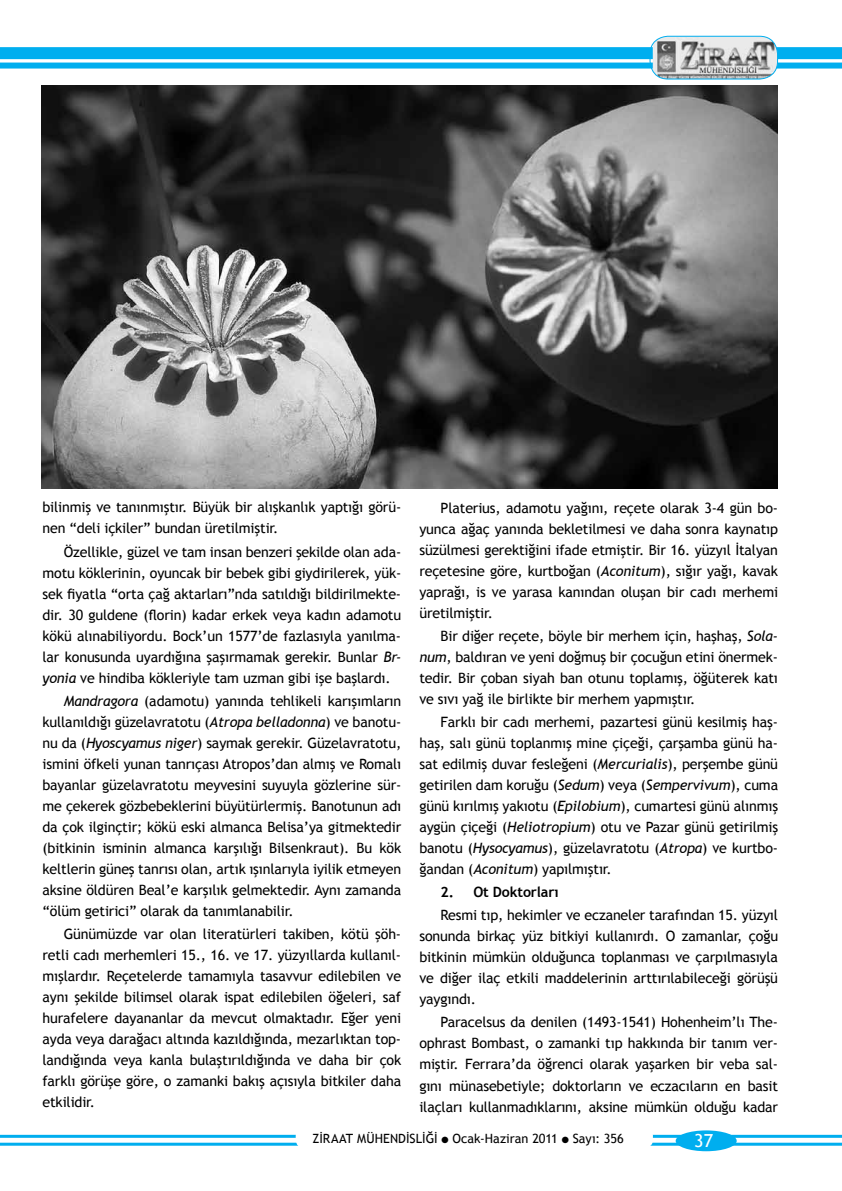
<style>
.page{position:relative;width:842px;height:1191px;background:#fff}
.page>*{position:absolute;margin:0;border:0;box-sizing:border-box;transform-origin:0 0}
.t1{font:18px "Trebuchet MS";color:#fff}
.t2{font:14.25px/21px "Trebuchet MS";letter-spacing:-.01em;color:#000;text-align:justify}
.t3{font:700 14.25px "Trebuchet MS";letter-spacing:-.01em;color:#000}
.t4{font:12.75px "Trebuchet MS";color:#000}
.s1{font-style:italic}
</style>
<div class="page">
<div style="left:0;top:47px;width:842px;height:12px;background:#00aeef"></div>
<div style="left:0;top:63px;width:842px;height:6px;background:#00aeef"></div>
<hr style="left:0;top:1142px;width:842px;height:3px;background:#00aeef">
<hr style="left:0;top:1134px;width:842px;height:3px;background:#00aeef">
<div style="left:676px;top:1130px;width:61px;height:21px;background:#00aeef;border-radius:50%"></div>
<div style="left:296px;top:1128px;width:357px;height:19px;background:#fff;border-radius:7px"></div>
<img style="left:653px;top:36px;width:124px;height:43px">
<div style="left:650px;top:36px;width:128px;height:43px;border:1px solid #00aeef;border-radius:18px"></div>
<img style="left:41px;top:85px;width:737px;height:403px">
<p class="t2" style="left:43px;top:497px;width:360px">bilinmiş ve tanınmıştır. Büyük bir alışkanlık yaptığı görü&shy;nen “deli içkiler” bundan üretilmiştir.</p>
<p class="t2" style="left:43px;top:541px;width:360px;text-indent:21px">Özellikle, güzel ve tam insan benzeri şekilde olan ada&shy;motu köklerinin, oyuncak bir bebek gibi giydirilerek, yük&shy;sek fiyatla “orta çağ aktarları”nda satıldığı bildirilmekte&shy;dir. 30 guldene (florin) kadar erkek veya kadın adamotu kökü alınabiliyordu. Bock’un 1577’de fazlasıyla yanılma&shy;lar konusunda uyardığına şaşırmamak gerekir. Bunlar <span class="s1">Br&shy;yonia</span> ve hindiba kökleriyle tam uzman gibi işe başlardı.</p>
<p class="t2" style="left:43px;top:690px;width:360px;text-indent:21px"><span class="s1">Mandragora</span> (adamotu) yanında tehlikeli karışımların kullanıldığı güzelavratotu (<span class="s1">Atropa belladonna</span>) ve banotu&shy;nu da (<span class="s1">Hyoscyamus niger</span>) saymak gerekir. Güzelavratotu, ismini öfkeli yunan tanrıçası Atropos’dan almış ve Romalı bayanlar güzelavratotu meyvesini suyuyla gözlerine sür&shy;me çekerek gözbebeklerini büyütürlermiş. Banotunun adı da çok ilginçtir; kökü eski almanca Belisa’ya gitmektedir (bitkinin isminin almanca karşılığı Bilsenkraut). Bu kök keltlerin güneş tanrısı olan, artık ışınlarıyla iyilik etmeyen aksine öldüren Beal’e karşılık gelmektedir. Aynı zamanda “ölüm getirici” olarak da tanımlanabilir.</p>
<p class="t2" style="left:43px;top:923px;width:360px;text-indent:21px">Günümüzde var olan literatürleri takiben, kötü şöh&shy;retli cadı merhemleri 15., 16. ve 17. yüzyıllarda kullanıl&shy;mışlardır. Reçetelerde tamamıyla tasavvur edilebilen ve aynı şekilde bilimsel olarak ispat edilebilen öğeleri, saf hurafelere dayananlar da mevcut olmaktadır. Eğer yeni ayda veya darağacı altında kazıldığında, mezarlıktan top&shy;landığında veya kanla bulaştırıldığında ve daha bir çok farklı görüşe göre, o zamanki bakış açısıyla bitkiler daha etkilidir.</p>
<p class="t2" style="left:419px;top:497px;width:360px;text-indent:21px">Platerius, adamotu yağını, reçete olarak 3-4 gün bo&shy;yunca ağaç yanında bekletilmesi ve daha sonra kaynatıp süzülmesi gerektiğini ifade etmiştir. Bir 16. yüzyıl İtalyan reçetesine göre, kurtboğan (<span class="s1">Aconitum</span>), sığır yağı, kavak yaprağı, is ve yarasa kanından oluşan bir cadı merhemi üretilmiştir.</p>
<p class="t2" style="left:419px;top:625px;width:360px;text-indent:21px">Bir diğer reçete, böyle bir merhem için, haşhaş, <span class="s1">Sola&shy;num</span>, baldıran ve yeni doğmuş bir çocuğun etini önermek&shy;tedir. Bir çoban siyah ban otunu toplamış, öğüterek katı ve sıvı yağ ile birlikte bir merhem yapmıştır.</p>
<p class="t2" style="left:419px;top:711px;width:360px;text-indent:21px">Farklı bir cadı merhemi, pazartesi günü kesilmiş haş&shy;haş, salı günü toplanmış mine çiçeği, çarşamba günü ha&shy;sat edilmiş duvar fesleğeni (<span class="s1">Mercurialis</span>), perşembe günü getirilen dam koruğu (<span class="s1">Sedum</span>) veya (<span class="s1">Sempervivum</span>), cuma günü kırılmış yakıotu (<span class="s1">Epilobium</span>), cumartesi günü alınmış aygün çiçeği (<span class="s1">Heliotropium</span>) otu ve Pazar günü getirilmiş banotu (<span class="s1">Hysocyamus</span>), güzelavratotu (<span class="s1">Atropa</span>) ve kurtbo&shy;ğandan (<span class="s1">Aconitum</span>) yapılmıştır.</p>
<p class="t3" style="left:441px;top:883px;width:119px">2. Ot Doktorları</p>
<p class="t2" style="left:419px;top:905px;width:360px;text-indent:21px">Resmi tıp, hekimler ve eczaneler tarafından 15. yüzyıl sonunda birkaç yüz bitkiyi kullanırdı. O zamanlar, çoğu bitkinin mümkün olduğunca toplanması ve çarpılmasıyla ve diğer ilaç etkili maddelerinin arttırılabileceği görüşü yaygındı.</p>
<p class="t2" style="left:419px;top:1012px;width:360px;text-indent:21px">Paracelsus da denilen (1493-1541) Hohenheim’lı The&shy;ophrast Bombast, o zamanki tıp hakkında bir tanım ver&shy;miştir. Ferrara’da öğrenci olarak yaşarken bir veba sal&shy;gını münasebetiyle; doktorların ve eczacıların en basit ilaçları kullanmadıklarını, aksine mümkün olduğu kadar</p>
<p class="t4" style="left:313px;top:1131px;width:313px">ZİRAAT MÜHENDİSLİĞİ ● Ocak-Haziran 2011 ● Sayı: 356</p>
<p class="t1" style="left:694px;top:1130px;width:20px">37</p>
</div>
